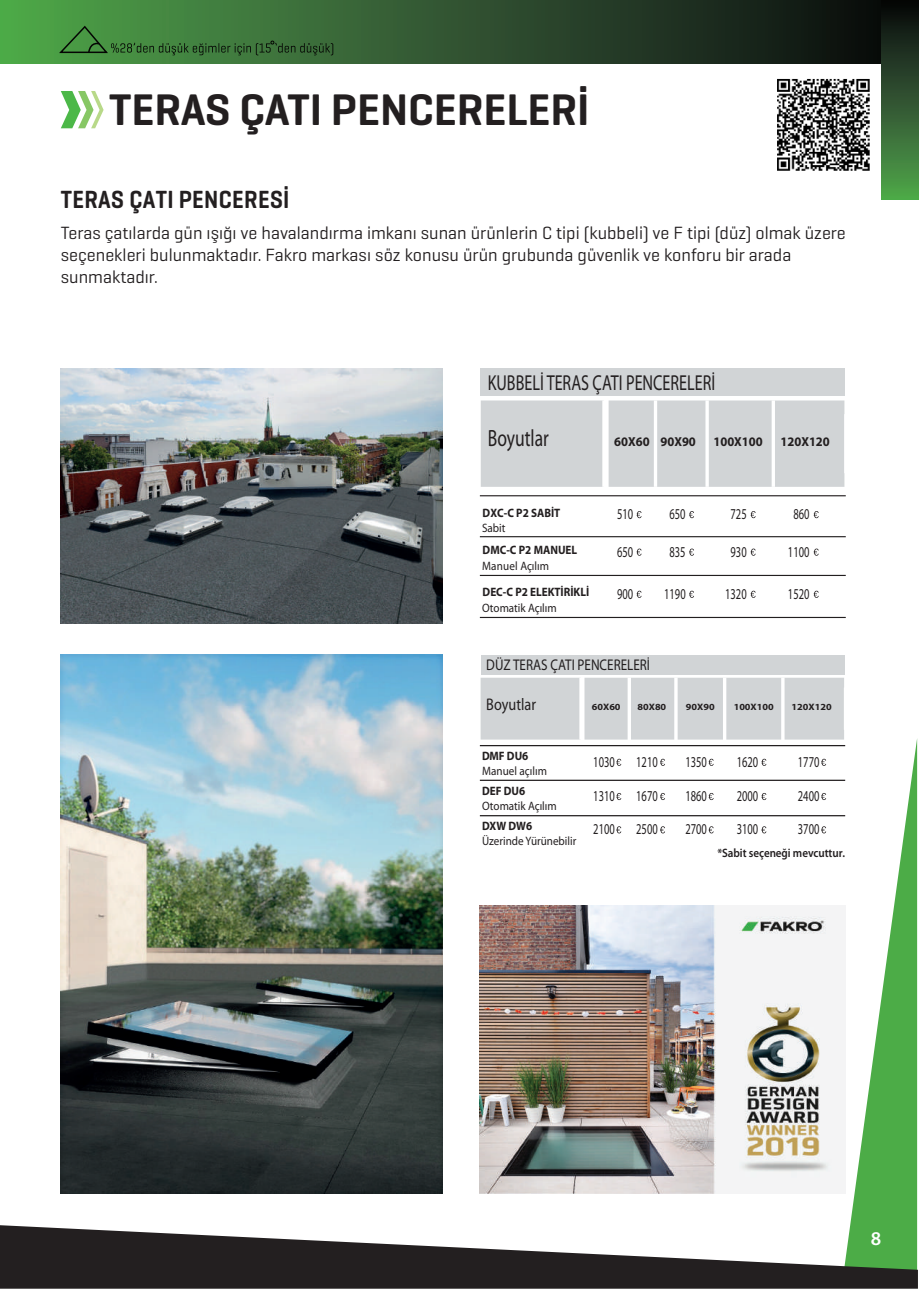
<style>
.page{position:relative;width:919px;height:1289px;background:#fff}
.page>*{position:absolute;margin:0;border:0;box-sizing:border-box;transform-origin:0 0}
.t1{font:600 45px "Geogrotesque";color:#231f20}
.t2{font:600 25.35px "Geogrotesque";letter-spacing:.015em;color:#231f20;scale:.9 1}
.t3{font:23.55px "Myriad Pro";color:#231f20;scale:.74 1}
.t4{font:21.75px "Myriad Pro";color:#231f20;scale:.74 1}
.t5{font:600 19.5px "Myriad Pro";color:#fff}
.t6{font:18px/21.6px "Geogrotesque";color:#231f20}
.t7{font:16.95px "Myriad Pro";color:#231f20;scale:.84 1}
.t8{font:15.6px "Myriad Pro";color:#231f20;scale:.84 1}
.t9{font:15.15px "Myriad Pro";color:#231f20;scale:.69 1}
.t10{font:700 13.05px "Myriad Pro";color:#231f20;scale:.96 1}
.t11{font:12.15px "Myriad Pro";color:#231f20;scale:.91 1}
.t12{font:700 12.15px "Myriad Pro";color:#231f20;scale:.91 1}
.t13{font:600 12.15px "Myriad Pro";letter-spacing:-.005em;color:#231f20;scale:.91 1}
.t14{font:700 9.3px "Myriad Pro";color:#231f20;scale:1.09 1}
</style>
<div class="page">
<div style="left:0;top:0;width:918px;height:64px;background:linear-gradient(to right,#52a64d,#0b0510)"></div>
<div style="left:881px;top:0;width:37px;height:199px;background:linear-gradient(to bottom,#0a050d,#52a54e)"></div>
<svg style="left:0;top:1225px;width:917px;height:63px;fill:#231f20"></svg>
<svg style="left:61px;top:91px;width:43px;height:37px"></svg>
<img style="left:777px;top:78px;width:93px;height:93px">
<div style="left:480px;top:368px;width:364px;height:28px;background:#d1d4d6"></div>
<div style="left:480px;top:400px;width:364px;height:87px;background:#d1d4d6"></div>
<svg style="left:653px;top:400px;width:4px;height:73px"></svg>
<svg style="left:653px;top:473px;width:4px;height:14px"></svg>
<hr style="left:705px;top:400px;width:3px;height:73px;background:#fff">
<hr style="left:705px;top:473px;width:3px;height:14px;background:#fff">
<svg style="left:771px;top:400px;width:4px;height:73px"></svg>
<svg style="left:771px;top:473px;width:4px;height:14px"></svg>
<hr style="left:480px;top:495px;width:365px;height:1px;background:#231f20">
<hr style="left:480px;top:536px;width:365px;height:1px;background:#231f20">
<hr style="left:480px;top:575px;width:365px;height:1px;background:#231f20">
<hr style="left:480px;top:617px;width:365px;height:1px;background:#231f20">
<svg style="left:813px;top:590px;width:5px;height:8px"></svg>
<svg style="left:750px;top:590px;width:5px;height:8px"></svg>
<svg style="left:689px;top:590px;width:5px;height:8px"></svg>
<svg style="left:636px;top:590px;width:5px;height:8px"></svg>
<svg style="left:813px;top:548px;width:5px;height:7px"></svg>
<svg style="left:750px;top:548px;width:5px;height:7px"></svg>
<svg style="left:689px;top:548px;width:5px;height:7px"></svg>
<svg style="left:636px;top:548px;width:5px;height:7px"></svg>
<svg style="left:813px;top:511px;width:5px;height:7px"></svg>
<svg style="left:750px;top:511px;width:5px;height:7px"></svg>
<svg style="left:689px;top:511px;width:5px;height:7px"></svg>
<svg style="left:636px;top:511px;width:5px;height:7px"></svg>
<div style="left:480px;top:655px;width:364px;height:19px;background:#d1d4d6"></div>
<img style="left:480px;top:677px;width:437px;height:609px">
<img style="left:61px;top:655px;width:381px;height:538px">
<img style="left:61px;top:368px;width:381px;height:255px">
<svg style="left:59px;top:25px;width:274px;height:30px;background:#3d783a"></svg>
<h1 class="t1" style="left:109px;top:82px;width:482px">TERAS ÇATI PENCERELERİ</h1>
<h2 class="t2" style="left:61px;top:184px;width:256px">TERAS ÇATI PENCERESİ</h2>
<p class="t6" style="left:61px;top:222px;width:786px">Teras çatılarda gün ışığı ve havalandırma imkanı sunan ürünlerin C tipi (kubbeli) ve F tipi (düz) olmak üzere seçenekleri bulunmaktadır. Fakro markası söz konusu ürün grubunda güvenlik ve konforu bir arada sunmaktadır.</p>
<p class="t4" style="left:488px;top:369px;width:309px">KUBBELİ TERAS ÇATI PENCERELERİ</p>
<h3 class="t3" style="left:488px;top:423px;width:84px">Boyutlar</h3>
<p class="t10" style="left:614px;top:433px;width:86px">60X60 90X90</p>
<p class="t10" style="left:713px;top:433px;width:53px">100X100</p>
<p class="t10" style="left:780px;top:433px;width:53px">120X120</p>
<p class="t12" style="left:482px;top:504px;width:87px">DXC-C P2 SABİT</p>
<p class="t12" style="left:482px;top:542px;width:105px">DMC-C P2 MANUEL</p>
<p class="t11" style="left:482px;top:520px;width:27px">Sabit</p>
<p class="t9" style="left:617px;top:504px;width:25px">510</p>
<p class="t9" style="left:669px;top:504px;width:25px">650</p>
<p class="t9" style="left:730px;top:504px;width:25px">725</p>
<p class="t9" style="left:793px;top:504px;width:25px">860</p>
<p class="t9" style="left:617px;top:542px;width:25px">650</p>
<p class="t9" style="left:669px;top:542px;width:25px">835</p>
<p class="t9" style="left:730px;top:542px;width:25px">930</p>
<p class="t9" style="left:787px;top:542px;width:33px">1100</p>
<p class="t11" style="left:482px;top:558px;width:75px">Manuel Açılım</p>
<p class="t11" style="left:482px;top:600px;width:83px">Otomatik Açılım</p>
<p class="t12" style="left:482px;top:584px;width:119px">DEC-C P2 ELEKTİRİKLİ</p>
<p class="t9" style="left:617px;top:584px;width:25px">900</p>
<p class="t9" style="left:664px;top:584px;width:33px">1190</p>
<p class="t9" style="left:725px;top:584px;width:33px">1320</p>
<p class="t9" style="left:787px;top:584px;width:33px">1520</p>
<p class="t8" style="left:486px;top:655px;width:196px">DÜZ TERAS ÇATI PENCERELERİ</p>
<p class="t7" style="left:486px;top:694px;width:61px">Boyutlar</p>
<p class="t14" style="left:591px;top:701px;width:28px">60X60</p>
<p class="t14" style="left:637px;top:701px;width:28px">80X80</p>
<p class="t14" style="left:686px;top:701px;width:28px">90X90</p>
<p class="t14" style="left:733px;top:701px;width:38px">100X100</p>
<p class="t14" style="left:791px;top:701px;width:38px">120X120</p>
<p class="t12" style="left:482px;top:748px;width:52px">DMF DU6</p>
<p class="t11" style="left:482px;top:763px;width:73px">Manuel açılım</p>
<p class="t12" style="left:482px;top:783px;width:49px">DEF DU6</p>
<p class="t11" style="left:482px;top:798px;width:83px">Otomatik Açılım</p>
<p class="t9" style="left:593px;top:752px;width:33px">1030</p>
<p class="t9" style="left:636px;top:752px;width:33px">1210</p>
<p class="t9" style="left:685px;top:752px;width:33px">1350</p>
<p class="t9" style="left:736px;top:752px;width:33px">1620</p>
<p class="t9" style="left:797px;top:752px;width:33px">1770</p>
<p class="t9" style="left:593px;top:786px;width:33px">1310</p>
<p class="t9" style="left:636px;top:786px;width:33px">1670</p>
<p class="t9" style="left:685px;top:786px;width:33px">1860</p>
<p class="t9" style="left:736px;top:786px;width:33px">2000</p>
<p class="t9" style="left:797px;top:786px;width:33px">2400</p>
<p class="t12" style="left:482px;top:818px;width:56px">DXW DW6</p>
<p class="t9" style="left:593px;top:819px;width:33px">2100</p>
<p class="t9" style="left:636px;top:819px;width:33px">2500</p>
<p class="t9" style="left:685px;top:819px;width:33px">2700</p>
<p class="t9" style="left:736px;top:819px;width:33px">3100</p>
<p class="t9" style="left:797px;top:819px;width:33px">3700</p>
<p class="t11" style="left:482px;top:833px;width:105px">Üzerinde Yürünebilir</p>
<p class="t13" style="left:717px;top:845px;width:142px">*Sabit seçeneği mevcuttur.</p>
<p class="t5" style="left:870px;top:1225px;width:12px">8</p>
</div>
